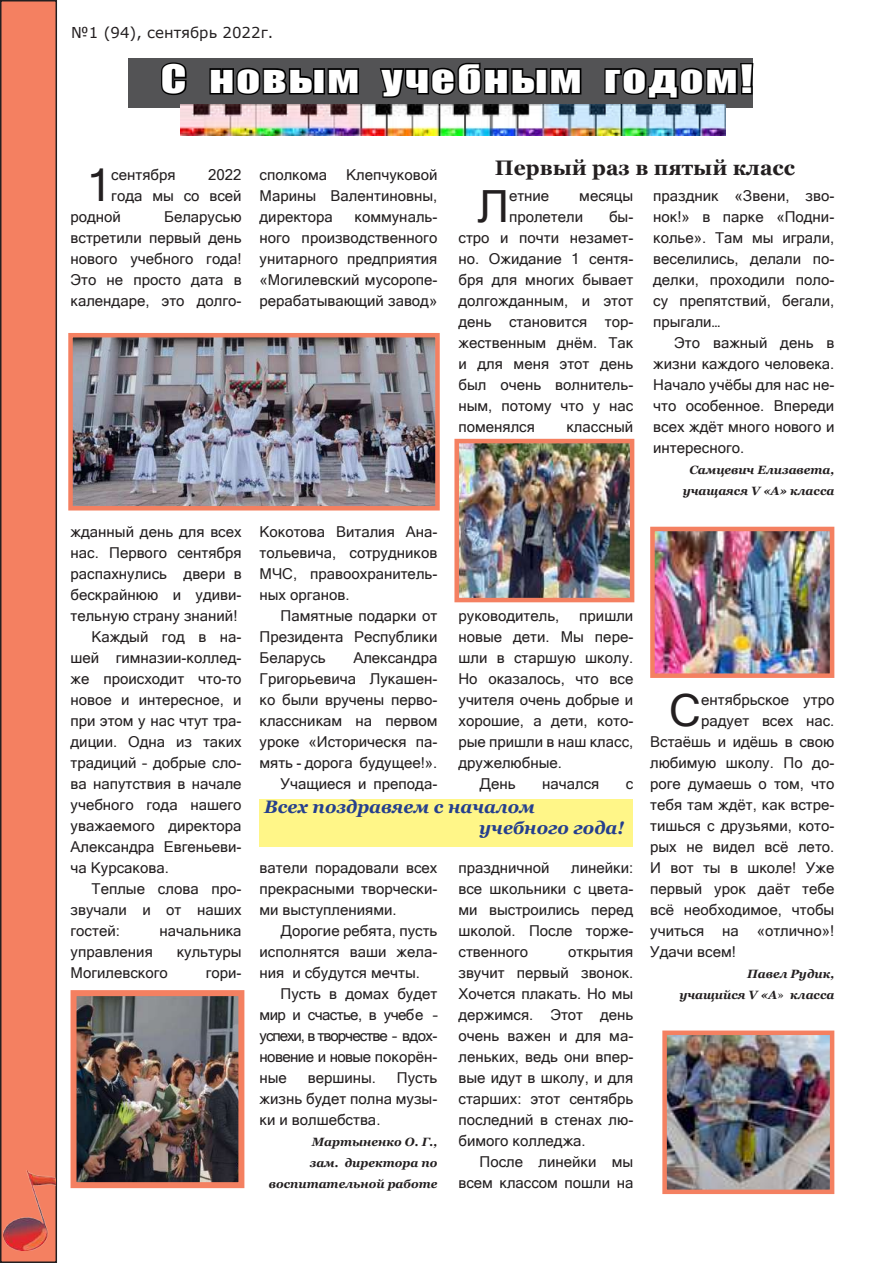
<style>
.page{position:relative;width:893px;height:1263px;background:#fff}
.page>*{position:absolute;margin:0;border:0;box-sizing:border-box;transform-origin:0 0}
.t1{font:44.4px "Microsoft Sans Serif";color:#231f20}
.t2{font:36px "Impact";letter-spacing:.05em;color:#fff;scale:1.29 1}
.t3{font:700 21px "Georgia";color:#231f20}
.t4{font:italic 700 18px/21.6px "Georgia";color:#253f8e}
.t5{font:15px/21px "Microsoft Sans Serif";color:#231f20;text-align:justify}
.t6{font:15px "MS Reference Sans Serif";color:#231f20}
.t7{font:italic 700 12px/21px "Georgia";color:#231f20;text-align:right}
.s1{font-weight:400;font-style:normal}
</style>
<div class="page">
<div style="left:1px;top:1px;width:55px;height:1261px;background:#f48061"></div>
<div style="left:0;top:0;width:57px;height:1263px;border:2px solid #231f20"></div>
<div style="left:128px;top:58px;width:625px;height:49px;background:#535355"></div>
<svg style="left:161px;top:62px;width:26px;height:33px"></svg>
<svg style="left:209px;top:67px;width:150px;height:28px"></svg>
<svg style="left:380px;top:62px;width:202px;height:36px"></svg>
<svg style="left:604px;top:63px;width:150px;height:36px"></svg>
<img style="left:459px;top:444px;width:170px;height:153px">
<div style="left:454px;top:439px;width:180px;height:163px;border:4px solid #f48061"></div>
<img style="left:4px;top:1170px;width:52px;height:80px">
<img style="left:73px;top:338px;width:362px;height:167px">
<div style="left:68px;top:333px;width:372px;height:177px;border:4px solid #f48061"></div>
<img style="left:78px;top:997px;width:159px;height:184px">
<div style="left:71px;top:990px;width:173px;height:198px;border:6px solid #f48061"></div>
<img style="left:181px;top:104px;width:544px;height:32px">
<img style="left:667px;top:1035px;width:162px;height:154px">
<div style="left:662px;top:1030px;width:172px;height:164px;border:4px solid #f48061"></div>
<img style="left:655px;top:532px;width:174px;height:141px">
<div style="left:650px;top:527px;width:184px;height:151px;border:4px solid #f48061"></div>
<div style="left:260px;top:799px;width:373px;height:47px;background:#fff688"></div>
<p class="t6" style="left:71px;top:23px;width:203px">№1 (94), сентябрь 2022г.</p>
<h2 class="t2" style="left:161px;top:51px;width:460px">С новым учебным годом!</h2>
<h1 class="t1" style="left:87px;top:156px;width:26px">1</h1>
<p class="t5" style="left:111px;top:164px;width:66px">сентября</p>
<p class="t5" style="left:208px;top:164px;width:35px">2022</p>
<p class="t5" style="left:111px;top:185px;width:132px">года мы со всей</p>
<p class="t5" style="left:71px;top:206px;width:52px">родной</p>
<p class="t5" style="left:71px;top:206px;width:173px;text-indent:94px">Беларусью встретили первый день нового учебного года!<br>Это не просто дата в календаре, это долго-</p>
<p class="t5" style="left:71px;top:521px;width:173px">жданный день для всех</p>
<p class="t5" style="left:71px;top:542px;width:173px">нас. Первого сентября</p>
<p class="t5" style="left:71px;top:563px;width:173px">распахнулись двери в</p>
<p class="t5" style="left:71px;top:584px;width:173px">бескрайнюю и удиви-</p>
<p class="t5" style="left:71px;top:605px;width:168px">тельную страну знаний!</p>
<p class="t5" style="left:92px;top:626px;width:152px">Каждый год в на-</p>
<p class="t5" style="left:71px;top:647px;width:173px">шей гимназии-коллед-</p>
<p class="t5" style="left:71px;top:668px;width:173px">же происходит что-то</p>
<p class="t5" style="left:71px;top:689px;width:173px">новое и интересное, и</p>
<p class="t5" style="left:71px;top:710px;width:173px">при этом у нас чтут тра-</p>
<p class="t5" style="left:71px;top:731px;width:173px">диции. Одна из таких</p>
<p class="t5" style="left:71px;top:752px;width:173px">традиций – добрые сло-</p>
<p class="t5" style="left:71px;top:773px;width:173px">ва напутствия в начале</p>
<p class="t5" style="left:71px;top:794px;width:173px">учебного года нашего</p>
<p class="t5" style="left:71px;top:815px;width:173px">уважаемого директора</p>
<p class="t5" style="left:71px;top:836px;width:173px">Александра Евгеньеви-</p>
<p class="t5" style="left:71px;top:857px;width:100px">ча Курсакова.</p>
<p class="t5" style="left:92px;top:878px;width:152px">Теплые слова про-</p>
<p class="t5" style="left:71px;top:899px;width:173px">звучали и от наших</p>
<p class="t5" style="left:71px;top:920px;width:51px">гостей:</p>
<p class="t5" style="left:160px;top:920px;width:83px">начальника</p>
<p class="t5" style="left:71px;top:941px;width:84px">управления</p>
<p class="t5" style="left:177px;top:941px;width:66px">культуры</p>
<p class="t5" style="left:71px;top:962px;width:99px">Могилевского</p>
<p class="t5" style="left:206px;top:962px;width:37px">гори-</p>
<p class="t5" style="left:260px;top:164px;width:179px;text-indent:87px">Клепчуковой Марины Валентиновны, директора</p>
<p class="t5" style="left:260px;top:164px;width:69px">сполкома</p>
<p class="t5" style="left:260px;top:206px;width:179px;text-indent:95px">коммуналь&shy;ного производственного унитарного предприятия «Могилевский мусоропе&shy;рерабатывающий завод»</p>
<h3 class="t3" style="left:495px;top:154px;width:301px">Первый раз в пятый класс</h3>
<h1 class="t1" style="left:478px;top:177px;width:33px">Л</h1>
<p class="t5" style="left:509px;top:185px;width:42px">етние</p>
<p class="t5" style="left:509px;top:185px;width:126px;text-indent:70px">месяцы пролетели</p>
<p class="t5" style="left:458px;top:206px;width:176px;text-indent:150px">бы&shy;стро и почти незамет&shy;но. Ожидание 1 сентя&shy;бря для многих бывает долгожданным, и этот день становится тор&shy;жественным днём. Так и для меня этот день был очень волнитель&shy;ным, потому что у нас поменялся</p>
<p class="t5" style="left:566px;top:416px;width:68px">классный</p>
<p class="t5" style="left:653px;top:185px;width:183px">праздник «Звени, зво&shy;нок!» в парке «Подни&shy;колье». Там мы играли, веселились, делали по&shy;делки, проходили поло&shy;су препятствий, бегали, прыгали…</p>
<p class="t5" style="left:653px;top:332px;width:183px;text-indent:21px">Это важный день в жизни каждого человека.<br>Начало учёбы для нас не&shy;что особенное. Впереди всех ждёт много нового и интересного.</p>
<p class="t7" style="left:683px;top:459px;width:153px;text-align:center">Самцевич Елизавета, учащаяся V «А» класса</p>
<p class="t5" style="left:260px;top:521px;width:179px">Кокотова Виталия Ана&shy;тольевича, сотрудников МЧС, правоохранитель&shy;ных органов.</p>
<p class="t5" style="left:260px;top:605px;width:179px;text-indent:21px">Памятные подарки от Президента Республики Беларусь</p>
<p class="t5" style="left:260px;top:647px;width:179px;text-align:right">Александра<br>Григорьевича Лукашен&shy;ко были вручены перво&shy;классникам на первом уроке «Историческя па&shy;мять - дорога будущее!».<br>Учащиеся и препода-</p>
<p class="t5" style="left:458px;top:605px;width:102px">руководитель,</p>
<p class="t5" style="left:579px;top:605px;width:56px">пришли</p>
<p class="t5" style="left:458px;top:626px;width:176px">новые дети. Мы пере-</p>
<p class="t5" style="left:458px;top:647px;width:176px">шли в старшую школу.</p>
<p class="t5" style="left:458px;top:668px;width:176px">Но оказалось, что все</p>
<p class="t5" style="left:458px;top:689px;width:176px">учителя очень добрые и</p>
<p class="t5" style="left:458px;top:710px;width:176px">хорошие, а дети, кото-</p>
<p class="t5" style="left:458px;top:731px;width:176px">рые пришли в наш класс,</p>
<p class="t5" style="left:458px;top:752px;width:105px">дружелюбные.</p>
<p class="t5" style="left:479px;top:773px;width:38px">День</p>
<p class="t5" style="left:542px;top:773px;width:59px">начался</p>
<p class="t5" style="left:626px;top:773px;width:9px">с</p>
<p class="t4" style="left:479px;top:796px;width:147px;text-indent:-215px">Всех поздравяем с началом учебного года!</p>
<p class="t5" style="left:260px;top:857px;width:179px">ватели порадовали всех прекрасными творчески&shy;ми выступлениями.</p>
<p class="t5" style="left:260px;top:920px;width:179px;text-indent:21px">Дорогие ребята, пусть исполнятся ваши жела&shy;ния и сбудутся мечты.</p>
<p class="t5" style="left:260px;top:983px;width:179px;text-indent:21px">Пусть в домах будет мир и счастье, в учебе – успехи, в творчестве – вдох&shy;новение и новые покорён&shy;ные</p>
<p class="t5" style="left:260px;top:1067px;width:179px;text-indent:137px">Пусть жизнь будет полна музы&shy;ки и волшебства.</p>
<p class="t7" style="left:269px;top:1131px;width:170px">Мартыненко О. Г.,<br>зам. директора по воспитательной работе</p>
<p class="t5" style="left:308px;top:1067px;width:70px">вершины.</p>
<p class="t5" style="left:458px;top:857px;width:176px;text-indent:113px">линейки: все школьники с цвета&shy;ми выстроились перед школой. После торже&shy;ственного</p>
<p class="t5" style="left:458px;top:857px;width:93px">праздничной</p>
<p class="t5" style="left:458px;top:941px;width:176px;text-indent:110px">открытия звучит первый звонок.<br>Хочется плакать. Но мы держимся. Этот день очень важен и для ма&shy;леньких, ведь они впер&shy;вые идут в школу, и для старших: этот сентябрь последний в стенах лю&shy;бимого колледжа.</p>
<p class="t5" style="left:458px;top:1151px;width:176px;text-align:right">После линейки мы всем классом пошли на</p>
<h1 class="t1" style="left:669px;top:681px;width:34px">С</h1>
<p class="t5" style="left:701px;top:689px;width:135px">ентябрьское утро</p>
<p class="t5" style="left:701px;top:710px;width:135px">радует всех нас.</p>
<p class="t5" style="left:650px;top:731px;width:186px">Встаёшь и идёшь в свою</p>
<p class="t5" style="left:650px;top:752px;width:186px">любимую школу. По до-</p>
<p class="t5" style="left:650px;top:773px;width:186px">роге думаешь о том, что</p>
<p class="t5" style="left:650px;top:794px;width:186px">тебя там ждёт, как встре-</p>
<p class="t5" style="left:650px;top:815px;width:186px">тишься с друзьями, кото-</p>
<p class="t5" style="left:650px;top:836px;width:186px">рых не видел всё лето.</p>
<p class="t5" style="left:650px;top:857px;width:186px">И вот ты в школе! Уже</p>
<p class="t5" style="left:650px;top:878px;width:186px">первый урок даёт тебе</p>
<p class="t5" style="left:650px;top:899px;width:186px">всё необходимое, чтобы</p>
<p class="t5" style="left:650px;top:920px;width:186px">учиться на «отлично»!</p>
<p class="t5" style="left:650px;top:941px;width:87px">Удачи всем!</p>
<p class="t7" style="left:679px;top:963px;width:157px">Павел Рудик, учащийся V «А<span class="s1">»</span> класса</p>
</div>
